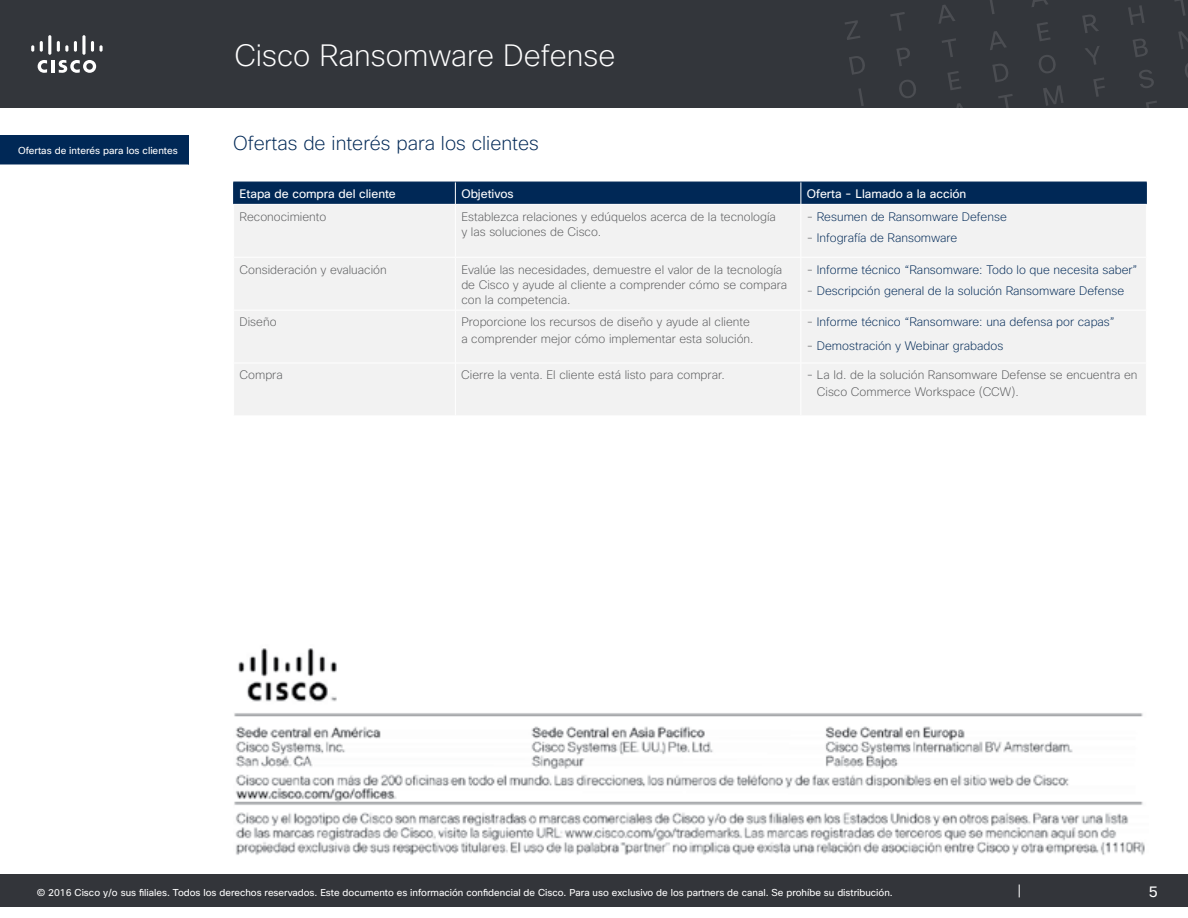
<style>
.page{position:relative;width:1188px;height:918px;background:#fff}
.page>*{position:absolute;margin:0;border:0;box-sizing:border-box;transform-origin:0 0}
.t1{font:200 30px "Cisco Sans";color:#fff}
.t2{font:200 19.5px "Cisco Sans";color:#002856}
.t3{font:15px "Cisco Sans";color:#fff}
.t4{font:200 12px/15px "Cisco Sans";color:#58595b}
.t5{font:200 12px "Cisco Sans";color:#002856}
.t6{font:12px "Cisco Sans";color:#fff}
.t7{font:9.9px "Cisco Sans";color:#fff}
.t8{font:9.75px "Cisco Sans";color:#fff}
.s1{color:#58595b}
</style>
<div class="page">
<div style="left:0;top:0;width:1188px;height:108px;background:#33363b"></div>
<svg style="left:845px;top:20px;width:15px;height:20px"></svg>
<svg style="left:890px;top:12px;width:15px;height:19px"></svg>
<svg style="left:939px;top:5px;width:16px;height:19px"></svg>
<svg style="left:990px;top:0;width:5px;height:14px"></svg>
<svg style="left:1032px;top:0;width:16px;height:7px"></svg>
<svg style="left:849px;top:56px;width:16px;height:19px"></svg>
<svg style="left:896px;top:48px;width:14px;height:18px"></svg>
<svg style="left:942px;top:38px;width:14px;height:19px"></svg>
<svg style="left:990px;top:31px;width:17px;height:19px"></svg>
<svg style="left:1037px;top:22px;width:14px;height:19px"></svg>
<svg style="left:1082px;top:15px;width:17px;height:18px"></svg>
<svg style="left:1128px;top:5px;width:17px;height:20px"></svg>
<svg style="left:1174px;top:0;width:12px;height:16px"></svg>
<svg style="left:858px;top:88px;width:6px;height:18px"></svg>
<svg style="left:899px;top:80px;width:17px;height:18px"></svg>
<svg style="left:947px;top:71px;width:14px;height:19px"></svg>
<svg style="left:992px;top:64px;width:16px;height:18px"></svg>
<svg style="left:1039px;top:55px;width:17px;height:18px"></svg>
<svg style="left:1085px;top:46px;width:15px;height:19px"></svg>
<svg style="left:1133px;top:39px;width:15px;height:18px"></svg>
<svg style="left:1178px;top:31px;width:10px;height:18px"></svg>
<svg style="left:956px;top:103px;width:7px;height:5px"></svg>
<svg style="left:998px;top:94px;width:15px;height:14px"></svg>
<svg style="left:1043px;top:85px;width:20px;height:21px"></svg>
<svg style="left:1093px;top:77px;width:12px;height:20px"></svg>
<svg style="left:1139px;top:70px;width:15px;height:18px"></svg>
<svg style="left:1185px;top:63px;width:3px;height:15px"></svg>
<svg style="left:1146px;top:101px;width:11px;height:7px"></svg>
<div style="left:0;top:875px;width:1188px;height:32px;background:#33353a"></div>
<svg style="left:1019px;top:885px;width:1px;height:12px"></svg>
<hr style="left:51px;top:60px;width:4px;height:13px;background:#fff">
<svg style="left:38px;top:60px;width:9px;height:13px"></svg>
<svg style="left:59px;top:60px;width:37px;height:13px"></svg>
<svg style="left:31px;top:45px;width:3px;height:7px"></svg>
<svg style="left:40px;top:41px;width:3px;height:11px"></svg>
<hr style="left:48px;top:35px;width:3px;height:20px;background:#fff;border-radius:2px">
<svg style="left:57px;top:41px;width:11px;height:11px"></svg>
<svg style="left:74px;top:41px;width:3px;height:11px"></svg>
<svg style="left:82px;top:35px;width:4px;height:20px"></svg>
<svg style="left:91px;top:41px;width:12px;height:11px"></svg>
<div style="left:0;top:135px;width:189px;height:30px;background:#002856"></div>
<div style="left:234px;top:205px;width:912px;height:210px;background:#f2f2f2"></div>
<div style="left:233px;top:182px;width:914px;height:22px;background:#002856"></div>
<hr style="left:455px;top:205px;width:1px;height:52px;background:#fff">
<hr style="left:801px;top:205px;width:1px;height:52px;background:#fff">
<hr style="left:233px;top:257px;width:222px;height:1px;background:#fff">
<hr style="left:455px;top:257px;width:346px;height:1px;background:#fff">
<hr style="left:455px;top:258px;width:1px;height:52px;background:#fff">
<hr style="left:801px;top:257px;width:346px;height:1px;background:#fff">
<hr style="left:801px;top:258px;width:1px;height:52px;background:#fff">
<hr style="left:233px;top:310px;width:222px;height:1px;background:#fff">
<hr style="left:455px;top:310px;width:346px;height:1px;background:#fff">
<hr style="left:455px;top:311px;width:1px;height:52px;background:#fff">
<hr style="left:801px;top:310px;width:346px;height:1px;background:#fff">
<hr style="left:801px;top:311px;width:1px;height:52px;background:#fff">
<hr style="left:233px;top:363px;width:222px;height:1px;background:#fff">
<hr style="left:455px;top:363px;width:346px;height:1px;background:#fff">
<hr style="left:455px;top:363px;width:1px;height:53px;background:#fff">
<hr style="left:801px;top:363px;width:346px;height:1px;background:#fff">
<hr style="left:801px;top:363px;width:1px;height:53px;background:#fff">
<img style="left:234px;top:648px;width:911px;height:207px">
<h1 class="t1" style="left:234px;top:36px;width:383px">Cisco Ransomware Defense</h1>
<p class="t7" style="left:18px;top:144px;width:161px">Ofertas de interés para los clientes</p>
<h2 class="t2" style="left:233px;top:131px;width:307px">Ofertas de interés para los clientes</h2>
<p class="t6" style="left:240px;top:186px;width:158px">Etapa de compra del cliente</p>
<p class="t6" style="left:461px;top:186px;width:54px">Objetivos</p>
<p class="t6" style="left:807px;top:186px;width:161px">Oferta - Llamado a la acción</p>
<p class="t4" style="left:240px;top:209px;width:88px">Reconocimiento</p>
<p class="t4" style="left:461px;top:209px;width:316px">Establezca relaciones y edúquelos acerca de la tecnología y las soluciones de Cisco.</p>
<p class="t5" style="left:807px;top:209px;width:202px"><span class="s1">-</span> Resumen de Ransomware Defense</p>
<p class="t5" style="left:807px;top:230px;width:152px"><span class="s1">-</span> Infografía de Ransomware</p>
<p class="t4" style="left:240px;top:262px;width:149px">Consideración y evaluación</p>
<p class="t4" style="left:461px;top:262px;width:327px">Evalúe las necesidades, demuestre el valor de la tecnología de Cisco y ayude al cliente a comprender cómo se compara con la competencia.</p>
<p class="t5" style="left:807px;top:262px;width:332px"><span class="s1">-</span> Informe técnico “Ransomware: Todo lo que necesita saber”</p>
<p class="t5" style="left:807px;top:283px;width:319px"><span class="s1">-</span> Descripción general de la solución Ransomware Defense</p>
<p class="t4" style="left:240px;top:315px;width:39px">Diseño</p>
<p class="t4" style="left:461px;top:314px;width:294px;line-height:16.5px">Proporcione los recursos de diseño y ayude al cliente a comprender mejor cómo implementar esta solución.</p>
<p class="t5" style="left:807px;top:314px;width:310px"><span class="s1">-</span> Informe técnico “Ransomware: una defensa por capas”</p>
<p class="t5" style="left:807px;top:338px;width:198px"><span class="s1">-</span> Demostración y Webinar grabados</p>
<p class="t4" style="left:240px;top:368px;width:45px">Compra</p>
<p class="t4" style="left:461px;top:368px;width:265px">Cierre la venta. El cliente está listo para comprar.</p>
<p class="t4" style="left:817px;top:367px;width:322px;line-height:16.5px;text-indent:-10px">- La Id. de la solución Ransomware Defense se encuentra en<br>Cisco Commerce Workspace (CCW).</p>
<p class="t8" style="left:37px;top:886px;width:858px">© 2016 Cisco y/o sus filiales. Todos los derechos reservados. Este documento es información confidencial de Cisco. Para uso exclusivo de los partners de canal. Se prohíbe su distribución.</p>
<p class="t3" style="left:1149px;top:883px;width:10px">5</p>
</div>
